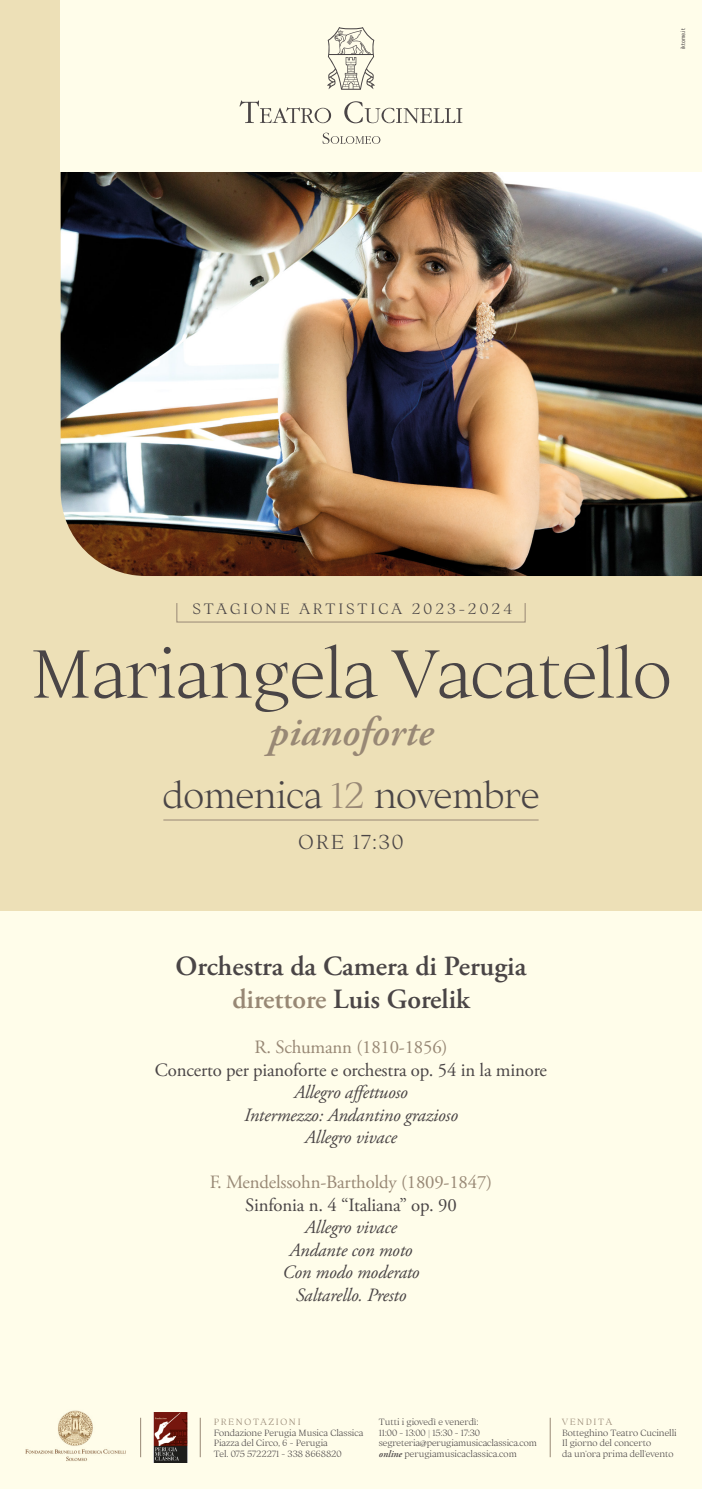
<style>
.page{position:relative;width:702px;height:1489px;background:#fff}
.page>*{position:absolute;margin:0;border:0;box-sizing:border-box;transform-origin:0 0}
.t1{font:300 67.43px "Ortica";letter-spacing:-.005em;color:#4a4546}
.t2{font:italic 600 41.33px "Adobe Garamond Pro";color:#988875}
.t3{font:300 35.78px "Ortica";color:#4a4546}
.t4{font:600 27.75px/33.3px "Adobe Garamond Pro";color:#4a4546;text-align:center}
.t5{font:300 20.1px "Ortica";letter-spacing:.1em;color:#4a4546}
.t6{font:italic 18.75px/22.5px "Adobe Garamond Pro";letter-spacing:-.01em;color:#4a4546;text-align:center}
.t7{font:18.75px "Adobe Garamond Pro";letter-spacing:-.01em;color:#4a4546}
.t8{font:18.75px "Adobe Garamond Pro";letter-spacing:-.01em;color:#988875}
.t9{font:300 15px "Ortica";letter-spacing:.2em;color:#4a4546}
.t10{font:300 9px/10.8px "Ortica";color:#4a4546}
.t11{font:300 9px "Ortica";letter-spacing:.19em;color:#988875}
.t12{font:condensed 6px "Univers LT Std";color:#4a4546}
.s1{color:#988875}
.s2{font-family:"Adobe Garamond Pro";font-weight:600;font-style:italic;font-size:9.75px}
</style>
<div class="page">
<div style="left:0;top:0;width:702px;height:1488px;background:#fffdea"></div>
<div style="left:0;top:0;width:702px;height:910px;background:#ede0b7"></div>
<img style="left:25px;top:1410px;width:101px;height:51px">
<hr style="left:200px;top:1417px;width:1px;height:39px;background:#988875">
<hr style="left:550px;top:1417px;width:1px;height:39px;background:#988875">
<hr style="left:140px;top:1417px;width:1px;height:39px;background:#988875">
<img style="left:61px;top:171px;width:641px;height:405px">
<div style="left:61px;top:0;width:641px;height:171px;background:#fffdea"></div>
<svg style="left:322px;top:133px;width:58px;height:11px"></svg>
<svg style="left:239px;top:100px;width:223px;height:23px"></svg>
<svg style="left:327px;top:27px;width:48px;height:63px"></svg>
<div style="left:176px;top:602px;width:349px;height:20px;border:1px solid #988875"></div>
<hr style="left:163px;top:819px;width:375px;height:1px;background:#988875">
<img style="left:154px;top:1412px;width:33px;height:50px">
<p class="t12" style="left:679px;top:49px;width:22px;rotate:-90deg">iktome.it</p>
<h3 class="t9" style="left:193px;top:599px;width:321px">STAGIONE ARTISTICA 2023-2024</h3>
<h1 class="t1" style="left:31px;top:634px;width:642px">Mariangela Vacatello</h1>
<h2 class="t2" style="left:269px;top:708px;width:165px">pianoforte</h2>
<h3 class="t3" style="left:163px;top:774px;width:378px">domenica <span class="s1">12</span> novembre</h3>
<h3 class="t5" style="left:298px;top:829px;width:106px">ORE 17:30</h3>
<h3 class="t4" style="left:175px;top:949px;width:352px">Orchestra da Camera di Perugia <span class="s1">direttore</span> Luis Gorelik</h3>
<h3 class="t8" style="left:254px;top:1035px;width:194px">R. Schumann (1810-1856)</h3>
<h3 class="t7" style="left:155px;top:1058px;width:393px">Concerto per pianoforte e orchestra op. 54 in la minore</h3>
<h3 class="t6" style="left:244px;top:1081px;width:215px">Allegro affettuoso<br>Intermezzo: Andantino grazioso<br>Allegro vivace</h3>
<h3 class="t8" style="left:210px;top:1170px;width:284px">F. Mendelssohn-Bartholdy (1809-1847)</h3>
<h3 class="t7" style="left:245px;top:1193px;width:213px">Sinfonia n. 4 “Italiana” op. 90</h3>
<h3 class="t6" style="left:282px;top:1216px;width:139px">Allegro vivace<br>Andante con moto<br>Con modo moderato<br>Saltarello. Presto</h3>
<p class="t11" style="left:214px;top:1416px;width:88px">PRENOTAZIONI</p>
<p class="t10" style="left:214px;top:1426px;width:151px">Fondazione Perugia Musica Classica<br>Piazza del Circo, 6 - Perugia<br>Tel. 075 5722271 - 338 8668820</p>
<p class="t10" style="left:379px;top:1416px;width:159px">Tutti i giovedì e venerdì:<br>11:00 - 13:00 | 15:30 - 17:30 segreteria@perugiamusicaclassica.com <span class="s2">online</span> perugiamusicaclassica.com</p>
<p class="t11" style="left:562px;top:1416px;width:51px">VENDITA</p>
<p class="t10" style="left:562px;top:1426px;width:116px">Botteghino Teatro Cucinelli<br>Il giorno del concerto<br>da un’ora prima dell’evento</p>
</div>
